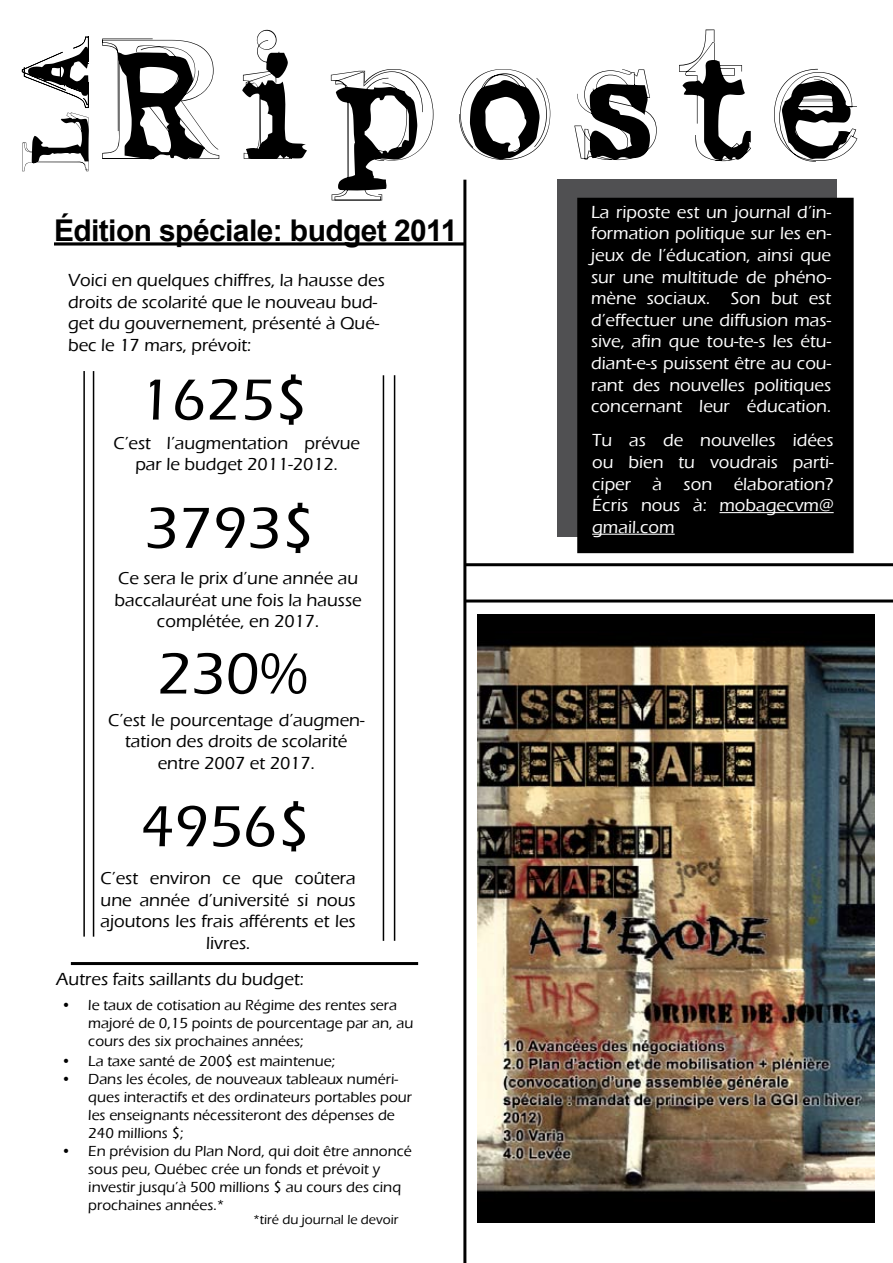
<style>
.page{position:relative;width:893px;height:1263px;background:#fff}
.page>*{position:absolute;margin:0;border:0;box-sizing:border-box;transform-origin:0 0}
.t1{font:150px "Fluoxetine";letter-spacing:.12em;color:#000}
.t2{font:82.5px "Fluoxetine";color:#000}
.t3{font:500 60px "Eras ITC";color:#000}
.t4{font:700 30px "Arial";letter-spacing:-.02em;color:#000}
.t5{font:500 18px/21.6px "Eras ITC";color:#000;text-align:center}
.t6{font:500 18px/21.6px "Eras ITC";color:#fff;text-align:justify}
.t7{font:500 15px/18px "Eras ITC";color:#000}
.t8{font:500 13.5px "Eras ITC";color:#000}
</style>
<div class="page">
<div style="left:557px;top:180px;width:280px;height:357px;background:#505052"></div>
<div style="left:578px;top:198px;width:275px;height:354px;background:#000"></div>
<div style="left:577px;top:198px;width:277px;height:355px;border:2px solid #000"></div>
<hr style="left:719px;top:512px;width:115px;height:1px;background:#fff">
<hr style="left:592px;top:534px;width:83px;height:1px;background:#fff">
<svg style="left:54px;top:242px;width:409px;height:4px;background:#353535"></svg>
<img style="left:477px;top:614px;width:398px;height:608px">
<hr style="left:71px;top:962px;width:347px;height:3px;background:#000">
<hr style="left:465px;top:599px;width:428px;height:3px;background:#000">
<hr style="left:463px;top:180px;width:3px;height:1083px;background:#000">
<hr style="left:93px;top:371px;width:1px;height:566px;background:#000">
<hr style="left:83px;top:371px;width:2px;height:565px;background:#000">
<hr style="left:383px;top:375px;width:1px;height:566px;background:#000">
<hr style="left:394px;top:375px;width:1px;height:566px;background:#000">
<hr style="left:466px;top:563px;width:427px;height:3px;background:#000">
<h2 class="t2" style="left:2px;top:172px;width:141px;rotate:-90deg">LA</h2>
<h1 class="t1" style="left:99px;top:2px;width:764px">Riposte</h1>
<h3 class="t4" style="left:54px;top:210px;width:405px">Édition spéciale: budget 2011</h3>
<p class="t5" style="left:68px;top:269px;width:318px;text-align:left">Voici en quelques chiffres, la hausse des droits de scolarité que le nouveau bud&shy;get du gouvernement, présenté à Qué&shy;bec le 17 mars, prévoit:</p>
<h3 class="t3" style="left:138px;top:366px;width:173px">1625$</h3>
<p class="t5" style="left:113px;top:432px;width:248px">C’est l’augmentation prévue par le budget 2011-2012.</p>
<h3 class="t3" style="left:145px;top:494px;width:173px">3793$</h3>
<p class="t5" style="left:114px;top:567px;width:249px">Ce sera le prix d’une année au baccalauréat une fois la hausse complétée, en 2017.</p>
<h3 class="t3" style="left:157px;top:640px;width:152px">230%</h3>
<p class="t5" style="left:108px;top:709px;width:258px">C’est le pourcentage d’augmen&shy;tation des droits de scolarité entre 2007 et 2017.</p>
<h3 class="t3" style="left:140px;top:793px;width:173px">4956$</h3>
<p class="t5" style="left:101px;top:867px;width:257px">C’est environ ce que coûtera une année d’université si nous ajoutons les frais afférents et les livres.</p>
<p class="t5" style="left:56px;top:968px;width:249px">Autres faits saillants du budget:</p>
<p class="t7" style="left:88px;top:997px;width:327px;text-indent:-27px">• le taux de cotisation au Régime des rentes sera majoré de 0,15 points de pourcentage par an, au cours des six prochaines années;</p>
<p class="t7" style="left:61px;top:1052px;width:275px">• La taxe santé de 200$ est maintenue;</p>
<p class="t7" style="left:88px;top:1070px;width:325px;text-indent:-27px">• Dans les écoles, de nouveaux tableaux numéri&shy;ques interactifs et des ordinateurs portables pour les enseignants nécessiteront des dépenses de 240 millions $;</p>
<p class="t7" style="left:88px;top:1142px;width:325px;text-indent:-27px">• En prévision du Plan Nord, qui doit être annoncé sous peu, Québec crée un fonds et prévoit y investir jusqu’à 500 millions $ au cours des cinq prochaines années.*</p>
<p class="t8" style="left:253px;top:1211px;width:147px">*tiré du journal le devoir</p>
<p class="t6" style="left:591px;top:201px;width:242px">La riposte est un journal d’in&shy;formation politique sur les en&shy;jeux de l’éducation, ainsi que sur une multitude de phéno&shy;mène sociaux. Son but est d’effectuer une diffusion mas&shy;sive, afin que tou-te-s les étu&shy;diant-e-s puissent être au cou&shy;rant des nouvelles politiques concernant leur éducation.</p>
<p class="t6" style="left:592px;top:430px;width:243px">Tu as de nouvelles idées ou bien tu voudrais parti&shy;ciper à son élaboration?<br>Écris nous à: mobagecvm@ gmail.com</p>
</div>
